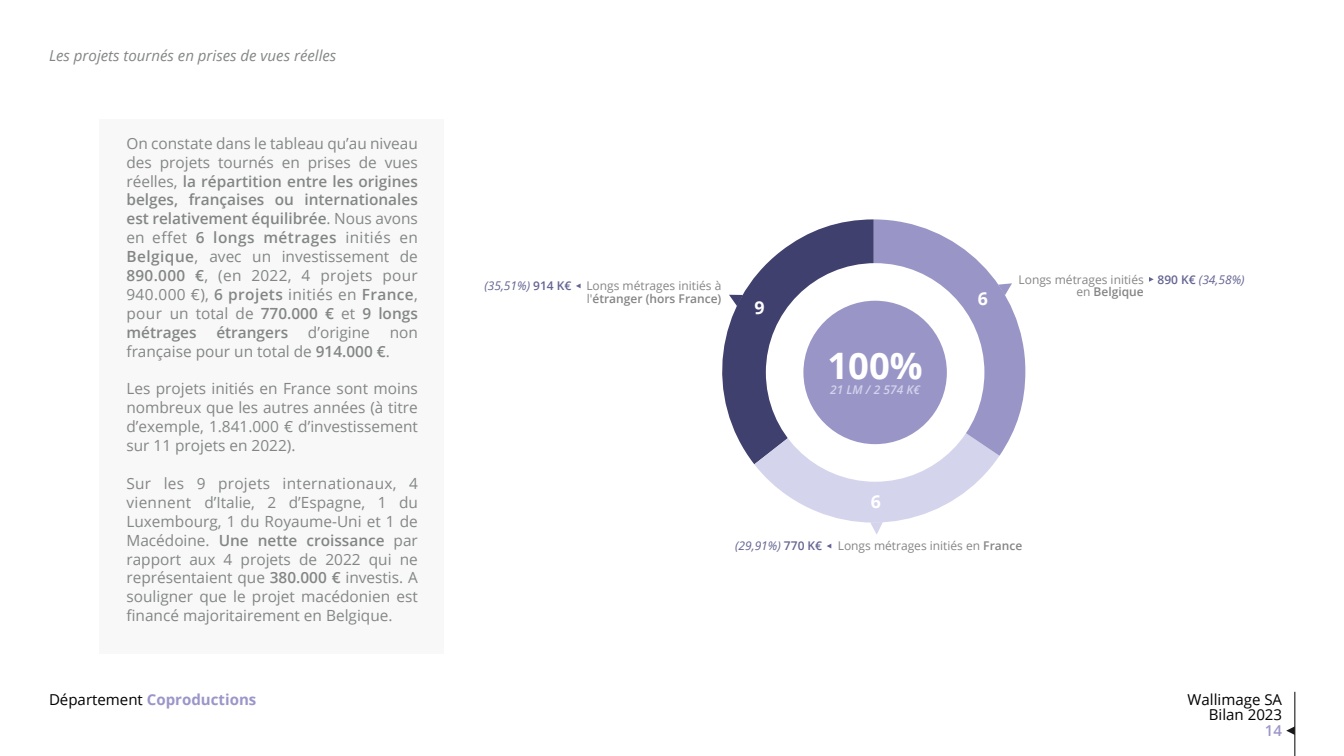
<style>
.page{position:relative;width:1344px;height:756px;background:#fff}
.page>*{position:absolute;margin:0;border:0;box-sizing:border-box;transform-origin:0 0}
.t1{font:700 36.47px "Open Sans";color:#fff}
.t2{font:700 17.75px "Open Sans";color:#fff}
.Corps_de_texte{font:15.4px/18.9px "Open Sans";color:#848686;text-align:justify}
.Corps_de_texte-2{font:600 15.4px "Open Sans";color:#848686}
.Footer___chapitre{font:italic 15.05px "Open Sans";color:#848686}
.t3{font:700 15.05px "Open Sans";color:#9b96c9}
.t4{font:15.05px/15.4px "Open Sans";color:#000;text-align:right}
.t5{font:600 15.05px "Open Sans";color:#9b96c9}
.t6{font:12px/12.5px "Open Sans";color:#858585;text-align:right}
.t7{font:italic 12px "Open Sans";color:#646493}
.t8{font:italic 600 12px "Open Sans";color:#d3d3ed}
.s1{font-weight:600}
.s2{font-weight:400;color:#000}
.s3{font-weight:600;font-style:normal}
</style>
<div class="page">
<hr style="left:1294px;top:692px;width:1px;height:64px;background:#000">
<svg style="left:1286px;top:726px;width:9px;height:9px"></svg>
<div style="left:100px;top:119px;width:344px;height:535px;background:#f8f8f8"></div>
<svg style="left:722px;top:219px;width:152px;height:245px;fill:#40406e"></svg>
<svg style="left:754px;top:371px;width:245px;height:152px;fill:#d4d4ed"></svg>
<svg style="left:874px;top:219px;width:151px;height:237px"></svg>
<svg style="left:729px;top:295px;width:14px;height:11px"></svg>
<svg style="left:870px;top:522px;width:13px;height:13px"></svg>
<div style="left:766px;top:263px;width:218px;height:219px;background:#fff;border-radius:50%"></div>
<div style="left:803px;top:301px;width:144px;height:143px;background:#9996c7;border-radius:50%"></div>
<svg style="left:1149px;top:277px;width:5px;height:5px"></svg>
<svg style="left:576px;top:284px;width:5px;height:4px"></svg>
<svg style="left:827px;top:544px;width:4px;height:4px"></svg>
<p class="Footer___chapitre" style="left:49px;top:45px;width:289px">Les projets tournés en prises de vues réelles</p>
<p class="Corps_de_texte" style="left:126px;top:133px;width:293px">On constate dans le tableau qu’au niveau des projets tournés en prises de vues réelles, <span class="s1">la répartition entre les origines belges, françaises ou internationales est relativement équilibrée</span>. Nous avons en effet <span class="s1">6 longs métrages</span> initiés en <span class="s1">Belgique</span>, avec un investissement de <span class="s1">890.000 €</span>, (en 2022, 4 projets pour 940.000 €), <span class="s1">6 projets</span> initiés en <span class="s1">France</span>, pour un total de <span class="s1">770.000 €</span> et <span class="s1">9 longs métrages</span></p>
<p class="Corps_de_texte-2" style="left:216px;top:322px;width:73px">étrangers</p>
<p class="Corps_de_texte" style="left:308px;top:322px;width:63px">d’origine</p>
<p class="Corps_de_texte" style="left:126px;top:322px;width:293px;text-indent:263px">non française pour un total de <span class="s1">914.000 €</span>.</p>
<p class="Corps_de_texte" style="left:126px;top:379px;width:293px">Les projets initiés en France sont moins nombreux que les autres années (à titre d’exemple, 1.841.000 € d’investissement sur 11 projets en 2022).</p>
<p class="Corps_de_texte" style="left:126px;top:474px;width:293px">Sur les 9 projets internationaux, 4 viennent d’Italie, 2 d’Espagne, 1 du Luxembourg, 1 du Royaume-Uni et 1 de Macédoine. <span class="s1">Une nette croissance</span> par rapport aux 4 projets de 2022 qui ne représentaient que <span class="s1">380.000 €</span> investis. A souligner que le projet macédonien est financé majoritairement en Belgique.</p>
<p class="t3" style="left:49px;top:689px;width:209px"><span class="s2">Département</span> Coproductions</p>
<p class="t7" style="left:484px;top:278px;width:89px">(35,51%) <span class="s3">914 K€</span></p>
<p class="t6" style="left:586px;top:279px;width:136px;text-align:left">Longs métrages initiés à l'<span class="s1">étranger (hors France)</span></p>
<p class="t2" style="left:754px;top:295px;width:12px">9</p>
<p class="t1" style="left:828px;top:340px;width:97px">100%</p>
<p class="t8" style="left:830px;top:381px;width:91px">21 LM / 2 574 K€</p>
<p class="t2" style="left:978px;top:286px;width:12px">6</p>
<p class="t6" style="left:1019px;top:273px;width:127px">Longs métrages initiés en <span class="s1">Belgique</span></p>
<p class="t7" style="left:1158px;top:271px;width:89px"><span class="s3">890 K€</span> (34,58%)</p>
<p class="t2" style="left:871px;top:489px;width:12px">6</p>
<p class="t7" style="left:735px;top:538px;width:89px">(29,91%) <span class="s3">770 K€</span></p>
<p class="t6" style="left:838px;top:539px;width:186px">Longs métrages initiés en <span class="s1">France</span></p>
<p class="t4" style="left:1188px;top:691px;width:96px">Wallimage SA<br>Bilan 2023</p>
<p class="t5" style="left:1265px;top:720px;width:19px">14</p>
</div>
